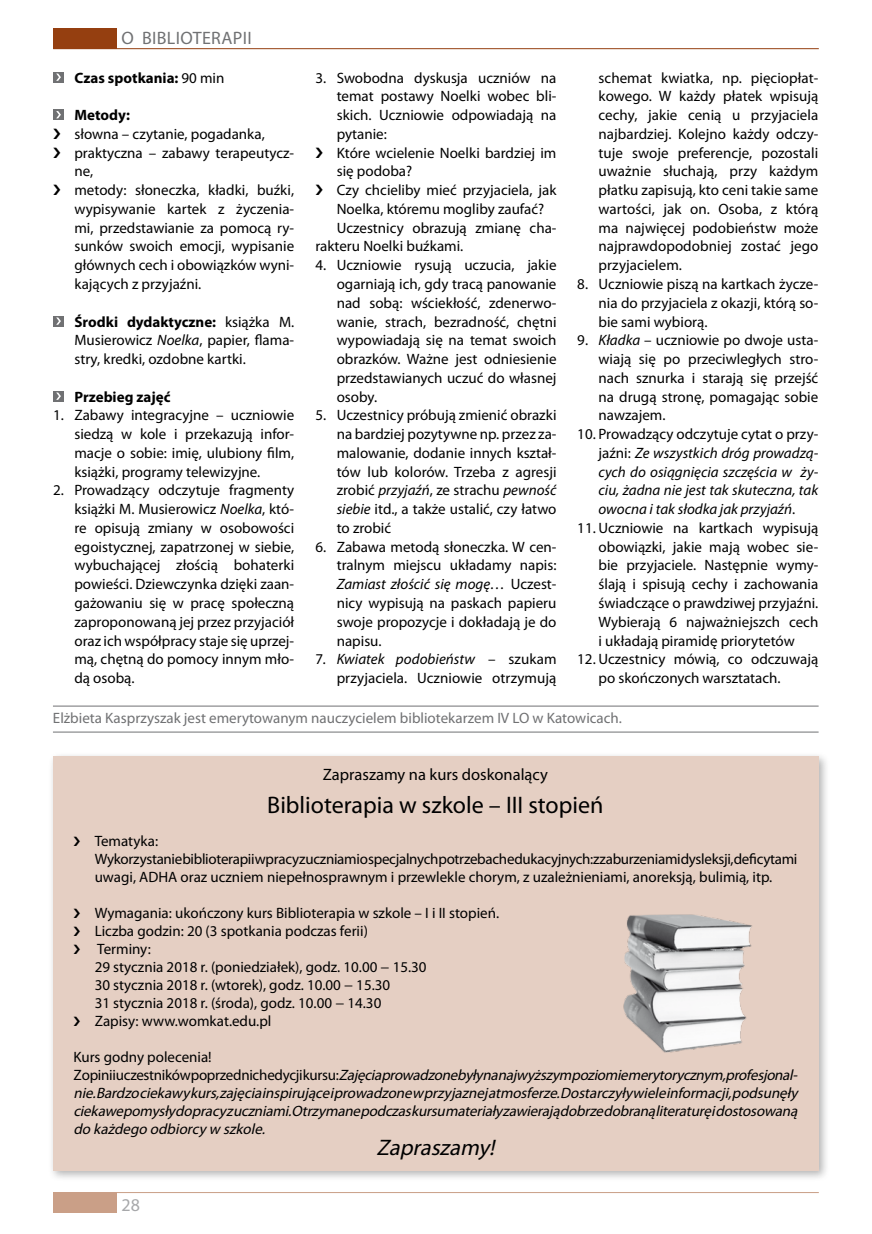
<style>
.page{position:relative;width:872px;height:1234px;background:#fff}
.page>*{position:absolute;margin:0;border:0;box-sizing:border-box;transform-origin:0 0}
.t1{font:24px "Myriad Pro";color:#000}
.t2{font:italic 22.5px "Myriad Pro";color:#000}
.t3{font:18px "Myriad Pro";letter-spacing:.02em;color:#707173}
.t4{font:18px "Myriad Pro";color:#a7a8aa}
.t5{font:16.5px "Myriad Pro";color:#000}
.t6{font:15px/18.8px "Myriad Pro";color:#000;text-align:justify}
.t7{font:italic 15px/18px "Myriad Pro";letter-spacing:-.01em;color:#000}
.t8{font:italic 15px/18.8px "Myriad Pro";color:#000;text-align:justify}
.t9{font:15px "Myriad Pro";color:#707173}
.t10{font:700 15px "Myriad Pro";color:#000}
.s1{font-weight:400}
.s2{font-weight:700}
.s3{font-style:italic}
.s4{font-style:normal}
</style>
<div class="page">
<div style="left:53px;top:1191px;width:64px;height:21px;background:#ca9f87"></div>
<hr style="left:53px;top:48px;width:766px;height:1px;background:#953f10">
<div style="left:53px;top:28px;width:64px;height:21px;background:#953f10"></div>
<div style="left:53px;top:72px;width:11px;height:11px;background:#707173"></div>
<svg style="left:56px;top:73px;width:5px;height:8px"></svg>
<div style="left:53px;top:109px;width:11px;height:11px;background:#707173"></div>
<svg style="left:56px;top:111px;width:5px;height:7px"></svg>
<div style="left:53px;top:315px;width:11px;height:11px;background:#707173"></div>
<svg style="left:56px;top:317px;width:5px;height:8px"></svg>
<div style="left:53px;top:390px;width:11px;height:11px;background:#707173"></div>
<svg style="left:56px;top:392px;width:5px;height:8px"></svg>
<hr style="left:53px;top:705px;width:765px;height:1px;background:#707173">
<hr style="left:53px;top:731px;width:765px;height:1px;background:#707173">
<div style="left:48px;top:751px;width:791px;height:446px;background:#000;opacity:.3"></div>
<div style="left:53px;top:756px;width:765px;height:414px;background:#e5cfc3"></div>
<img style="left:623px;top:914px;width:129px;height:139px">
<p class="t3" style="left:122px;top:26px;width:81px">O BIBLIOterapii</p>
<p class="t10" style="left:74px;top:68px;width:151px">Czas spotkania: <span class="s1">90 min</span></p>
<p class="t10" style="left:74px;top:105px;width:57px">Metody:</p>
<p class="t6" style="left:74px;top:124px;width:221px;text-align:left">słowna – czytanie, pogadanka, praktyczna – zabawy terapeutycz&shy;ne,<br>metody: słoneczka, kładki, buźki, wypisywanie kartek z życzenia&shy;mi, przedstawianie za pomocą ry&shy;sunków swoich emocji, wypisanie głównych cech i obowiązków wyni&shy;kających z przyjaźni.</p>
<p class="t6" style="left:74px;top:312px;width:221px"><span class="s2">Środki dydaktyczne:</span> książka M.<br>Musierowicz <span class="s3">Noelka</span>, papier, flama&shy;stry, kredki, ozdobne kartki.</p>
<p class="t10" style="left:74px;top:386px;width:98px">Przebieg zajęć</p>
<p class="t6" style="left:74px;top:405px;width:221px;text-indent:-21px">1. Zabawy integracyjne – uczniowie siedzą w kole i przekazują infor&shy;macje o sobie: imię, ulubiony film, książki, programy telewizyjne.</p>
<p class="t6" style="left:74px;top:480px;width:221px;text-indent:-21px">2. Prowadzący odczytuje fragmenty książki M. Musierowicz <span class="s3">Noelka</span>, któ&shy;re opisują zmiany w osobowości egoistycznej, zapatrzonej w siebie, wybuchającej złością bohaterki powieści. Dziewczynka dzięki zaan&shy;gażowaniu się w pracę społeczną zaproponowaną jej przez przyjaciół oraz ich współpracy staje się uprzej&shy;mą, chętną do pomocy innym mło&shy;dą osobą.</p>
<p class="t6" style="left:598px;top:68px;width:221px">schemat kwiatka, np. pięciopłat&shy;kowego. W każdy płatek wpisują cechy, jakie cenią u przyjaciela najbardziej. Kolejno każdy odczy&shy;tuje swoje preferencje, pozostali uważnie słuchają, przy każdym płatku zapisują, kto ceni takie same wartości, jak on. Osoba, z którą ma najwięcej podobieństw może najprawdopodobniej zostać jego przyjacielem.</p>
<p class="t6" style="left:598px;top:274px;width:221px;text-indent:-21px">8. Uczniowie piszą na kartkach życze&shy;nia do przyjaciela z okazji, którą so&shy;bie sami wybiorą.</p>
<p class="t6" style="left:598px;top:330px;width:221px;text-indent:-21px">9. <span class="s3">Kładka</span> – uczniowie po dwoje usta&shy;wiają się po przeciwległych stro&shy;nach sznurka i starają się przejść na drugą stronę, pomagając sobie nawzajem.</p>
<p class="t8" style="left:598px;top:424px;width:221px;text-indent:-21px"><span class="s4">10. Prowadzący odczytuje cytat o przy&shy;jaźni:</span> Ze wszystkich dróg prowadzą&shy;cych do osiągnięcia szczęścia w ży&shy;ciu, żadna nie jest tak skuteczna, tak owocna i tak słodka jak przyjaźń<span class="s4">.</span></p>
<p class="t6" style="left:598px;top:518px;width:221px;text-indent:-21px">11. Uczniowie na kartkach wypisują obowiązki, jakie mają wobec sie&shy;bie przyjaciele. Następnie wymy&shy;ślają i spisują cechy i zachowania świadczące o prawdziwej przyjaźni.<br>Wybierają 6 najważniejszch cech i układają piramidę priorytetów</p>
<p class="t6" style="left:598px;top:649px;width:221px;text-indent:-21px">12. Uczestnicy mówią, co odczuwają po skończonych warsztatach.</p>
<p class="t9" style="left:53px;top:709px;width:570px">Elżbieta Kasprzyszak jest emerytowanym nauczycielem bibliotekarzem IV LO w Katowicach.</p>
<p class="t6" style="left:315px;top:68px;width:242px">3. Swobodna dyskusja uczniów na</p>
<p class="t6" style="left:337px;top:87px;width:221px">temat postawy Noelki wobec bli-</p>
<p class="t6" style="left:337px;top:105px;width:221px">skich. Uczniowie odpowiadają na</p>
<p class="t6" style="left:337px;top:124px;width:52px">pytanie:</p>
<p class="t6" style="left:337px;top:143px;width:221px">Które wcielenie Noelki bardziej im</p>
<p class="t6" style="left:337px;top:162px;width:77px">się podoba?</p>
<p class="t6" style="left:337px;top:180px;width:221px">Czy chcieliby mieć przyjaciela, jak</p>
<p class="t6" style="left:337px;top:199px;width:209px">Noelka, któremu mogliby zaufać?</p>
<p class="t6" style="left:337px;top:218px;width:221px">Uczestnicy obrazują zmianę cha-</p>
<p class="t6" style="left:315px;top:237px;width:149px">rakteru Noelki buźkami.</p>
<p class="t6" style="left:337px;top:255px;width:221px;text-indent:-21px">4. Uczniowie rysują uczucia, jakie ogarniają ich, gdy tracą panowanie nad sobą: wściekłość, zdenerwo&shy;wanie, strach, bezradność, chętni wypowiadają się na temat swoich obrazków. Ważne jest odniesienie przedstawianych uczuć do własnej osoby.</p>
<p class="t6" style="left:337px;top:405px;width:221px;text-indent:-21px">5. Uczestnicy próbują zmienić obrazki na bardziej pozytywne np. przez za&shy;malowanie, dodanie innych kształ&shy;tów lub kolorów. Trzeba z agresji zrobić <span class="s3">przyjaźń</span>, ze strachu <span class="s3">pewność siebie</span> itd., a także ustalić, czy łatwo to zrobić</p>
<p class="t6" style="left:337px;top:537px;width:221px;text-indent:-21px">6. Zabawa metodą słoneczka. W cen&shy;tralnym miejscu układamy napis:<br><span class="s3">Zamiast złościć się mogę…</span> Uczest&shy;nicy wypisują na paskach papieru swoje propozycje i dokładają je do napisu.</p>
<p class="t6" style="left:315px;top:649px;width:242px;text-align:right">7<span class="s3">. Kwiatek podobieństw</span> – szukam przyjaciela. Uczniowie otrzymują</p>
<p class="t5" style="left:323px;top:764px;width:227px">Zapraszamy na kurs doskonalący</p>
<h1 class="t1" style="left:267px;top:790px;width:338px">Biblioterapia w szkole – III stopień</h1>
<p class="t6" style="left:95px;top:831px;width:704px;line-height:18px;text-align:left">Tematyka:<br>Wykorzystanie biblioterapii wpracy zuczniami ospecjalnych potrzebach edukacyjnych: zzaburzeniami dysleksji, deficytami uwagi, ADHA oraz uczniem niepełnosprawnym i przewlekle chorym, z uzależnieniami, anoreksją, bulimią, itp.</p>
<p class="t6" style="left:95px;top:903px;width:406px;line-height:18px;text-align:left">Wymagania: ukończony kurs Biblioterapia w szkole – I i II stopień.<br>Liczba godzin: 20 (3 spotkania podczas ferii)<br>Terminy:<br>29 stycznia 2018 r. (poniedziałek), godz. 10.00 − 15.30<br>30 stycznia 2018 r. (wtorek), godz. 10.00 − 15.30<br>31 stycznia 2018 r. (środa), godz. 10.00 − 14.30<br>Zapisy: www.womkat.edu.pl</p>
<p class="t7" style="left:73px;top:1047px;width:729px"><span class="s4">Kurs godny polecenia!<br>Z o p i n i i u c z e s t n i k ó w p o p r z e d n i c h e d y cj i k u r s u :</span> Zajęciaprowadzonebyłynanajwyższym poziomiemerytorycznym,profesjonal&shy;nie.Bardzo ciekawykurs,zajęciainspirujące iprowadzone wprzyjaznej atmosferze.Dostarczyływiele informacji,podsunęły ciekawepomysłydo pracyzuczniami.Otrzymanepodczaskursu materiałyzawierajądobrzedobranąliteraturęidostosowaną do każdego odbiorcyw szkole.</p>
<h2 class="t2" style="left:376px;top:1133px;width:125px">Zapraszamy!</h2>
<p class="t4" style="left:121px;top:1193px;width:20px">28</p>
</div>
